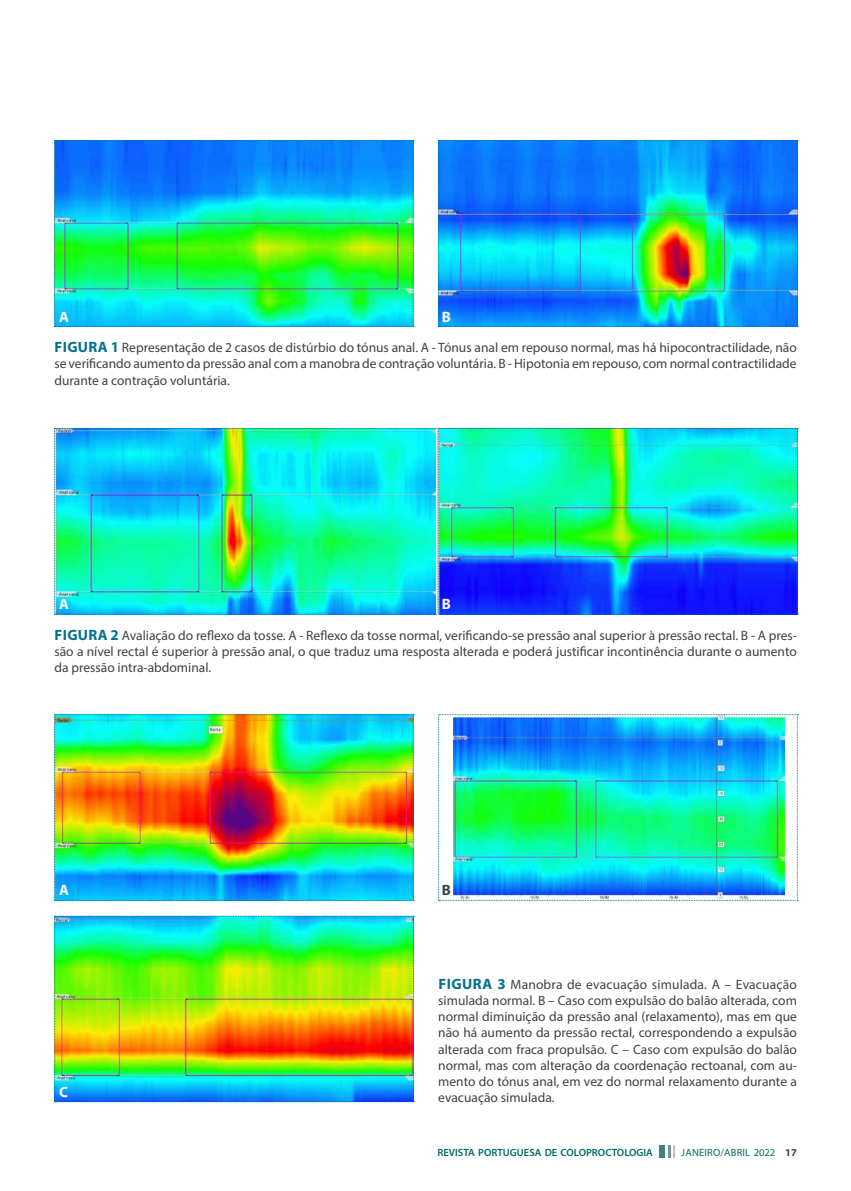
<style>
.page{position:relative;width:851px;height:1191px;background:#fff}
.page>*{position:absolute;margin:0;border:0;box-sizing:border-box;transform-origin:0 0}
.t1{font:700 15px "Myriad Pro";color:#fff}
.t2{font:700 15px "Myriad Pro";color:#414042}
.t3{font:13.5px/16.2px "Myriad Pro";color:#414042;text-align:justify}
.t4{font:600 10.5px "Myriad Pro";color:#006d65}
.t5{font:10.5px "Myriad Pro";letter-spacing:.02em;color:#006d65}
.s1{font-weight:700;font-size:15px;color:#007390}
.s2{font-weight:700;color:#414042}
</style>
<div class="page">
<div style="left:659px;top:1145px;width:6px;height:12px;background:#43807a"></div>
<svg style="left:668px;top:1145px;width:6px;height:12px"></svg>
<img style="left:54px;top:140px;width:360px;height:187px">
<img style="left:54px;top:714px;width:360px;height:187px">
<img style="left:438px;top:140px;width:360px;height:187px">
<img style="left:438px;top:714px;width:360px;height:187px">
<img style="left:54px;top:915px;width:360px;height:187px">
<img style="left:54px;top:428px;width:744px;height:187px">
<p class="t1" style="left:59px;top:307px;width:11px">A</p>
<p class="t1" style="left:442px;top:307px;width:11px">B</p>
<p class="t3" style="left:54px;top:339px;width:743px"><span class="s1">FIGURA 1</span> Representação de 2 casos de distúrbio do tónus anal. A - Tónus anal em repouso normal, mas há hipocontractilidade, não se verificando aumento da pressão anal com a manobra de contração voluntária. B - Hipotonia em repouso, com normal contractilidade durante a contração voluntária.</p>
<p class="t1" style="left:59px;top:594px;width:11px">A</p>
<p class="t1" style="left:442px;top:594px;width:11px">B</p>
<p class="t3" style="left:54px;top:627px;width:744px"><span class="s1">FIGURA 2</span> Avaliação do reflexo da tosse. A - Reflexo da tosse normal, verificando-se pressão anal superior à pressão rectal. B - A pres&shy;são a nível rectal é superior à pressão anal, o que traduz uma resposta alterada e poderá justificar incontinência durante o aumento da pressão intra-abdominal.</p>
<p class="t1" style="left:59px;top:880px;width:11px">A</p>
<p class="t2" style="left:442px;top:880px;width:11px">B</p>
<p class="t1" style="left:59px;top:1081px;width:10px">C</p>
<p class="t3" style="left:438px;top:976px;width:360px"><span class="s1">FIGURA 3</span> Manobra de evacuação simulada. A – Evacuação simulada normal. B – Caso com expulsão do balão alterada, com normal diminuição da pressão anal (relaxamento), mas em que não há aumento da pressão rectal, correspondendo a expulsão alterada com fraca propulsão. C – Caso com expulsão do balão normal, mas com alteração da coordenação rectoanal, com au&shy;mento do tónus anal, em vez do normal relaxamento durante a evacuação simulada.</p>
<p class="t4" style="left:437px;top:1146px;width:217px">REVISTA PORTUGUESA DE COLOPROCTOLOGIA</p>
<p class="t5" style="left:681px;top:1146px;width:117px">JANEIRO/ABRIL 2022 <span class="s2">17</span></p>
</div>
